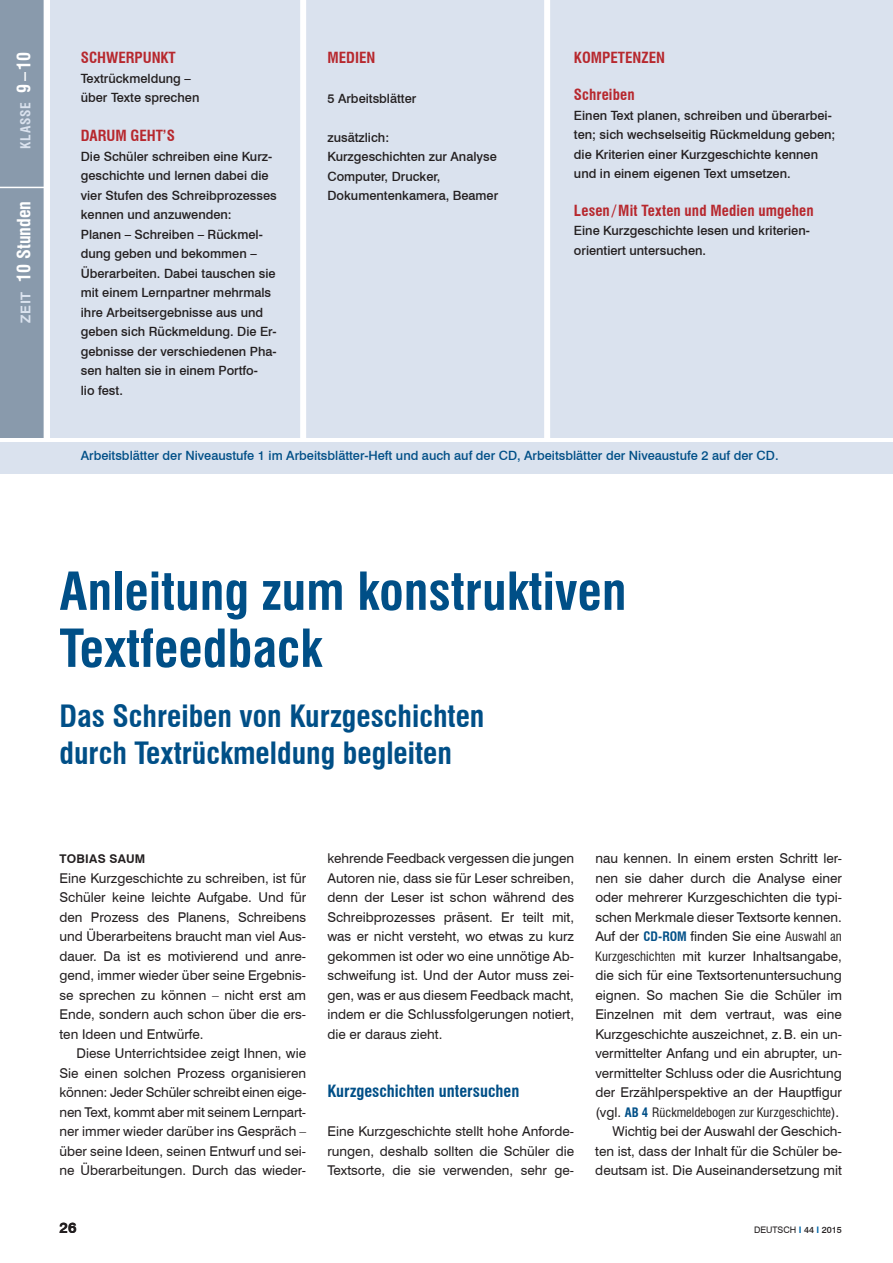
<style>
.page{position:relative;width:893px;height:1263px;background:#fff}
.page>*{position:absolute;margin:0;border:0;box-sizing:border-box;transform-origin:0 0}
.t1{font:700 condensed 51px/57px "Swiss 721 BT";color:#004f87}
.t2{font:700 condensed 30px/37.5px "Swiss 721 BT";color:#004f87}
.t3{font:700 condensed 18px "Swiss 721 BT";color:#fff}
.t4{font:700 condensed 16.5px "Swiss 721 BT";color:#004f87}
.t5{font:700 condensed 15px "Swiss 721 BT";color:#b7282e}
.t6{font:700 15px "Swiss 721 BT";color:#231f20}
.t7{font:13.5px/19.5px "Swiss 721 BT";color:#231f20;text-align:justify}
.t8{font:700 condensed 13.5px "Swiss 721 BT";letter-spacing:.05em;color:#dae2ee}
.t9{font:500 12.75px/19.5px "Swiss 721 BT";color:#231f20}
.t10{font:500 12.75px "Swiss 721 BT";color:#004f87}
.t11{font:condensed 12.75px "Swiss 721 BT";color:#231f20}
.t12{font:700 12px "Swiss 721 BT";letter-spacing:.02em;color:#231f20}
.t13{font:9px "Swiss 721 BT";color:#231f20}
.s1{font-size:18px;color:#fff}
.s2{font-stretch:normal;font-size:13.5px;color:#dae2ee}
.s3{font-weight:700;font-stretch:condensed;font-size:12.75px;color:#004f87}
.s4{font-stretch:condensed;font-size:12.75px}
.s5{font-stretch:normal;font-size:13.5px}
.s6{font-weight:700;color:#004f87}
.s7{font-weight:700;color:#0067aa}
.s8{font-weight:500}
</style>
<div class="page">
<div style="left:50px;top:0;width:843px;height:437px;background:#dae2ee"></div>
<div style="left:0;top:0;width:46px;height:437px;background:#899aac"></div>
<hr style="left:0;top:187px;width:45px;height:1px;background:#fff">
<div style="left:300px;top:0;width:6px;height:467px;background:#fff"></div>
<div style="left:544px;top:0;width:6px;height:468px;background:#fff"></div>
<div style="left:44px;top:0;width:6px;height:466px;background:#fff"></div>
<div style="left:0;top:442px;width:893px;height:32px;background:#dae2ee"></div>
<p class="t8" style="left:18px;top:149px;width:98px;rotate:-90deg">KLASSE <span class="s1">9–10</span></p>
<h3 class="t3" style="left:13px;top:323px;width:123px;rotate:-90deg"><span class="s2">ZEIT</span> 10 Stunden</h3>
<p class="t5" style="left:81px;top:49px;width:97px">SCHWERPUNKT</p>
<p class="t9" style="left:81px;top:68px;width:120px">Textrückmeldung – über Texte sprechen</p>
<p class="t5" style="left:81px;top:127px;width:96px">DARUM GEHT’S</p>
<p class="t9" style="left:81px;top:146px;width:198px">Die Schüler schreiben eine Kurz&shy;geschichte und lernen dabei die vier Stufen des Schreibprozesses kennen und anzuwenden:<br>Planen – Schreiben – Rückmel&shy;dung geben und bekommen –<br>Überarbeiten. Dabei tauschen sie mit einem Lernpartner mehrmals ihre Arbeitsergebnisse aus und geben sich Rückmeldung. Die Er&shy;gebnisse der verschiedenen Pha&shy;sen halten sie in einem Portfo-<br>lio fest.</p>
<p class="t5" style="left:327px;top:49px;width:49px">MEDIEN</p>
<p class="t9" style="left:327px;top:88px;width:90px">5 Arbeitsblätter</p>
<p class="t9" style="left:327px;top:127px;width:172px">zusätzlich:<br>Kurzgeschichten zur Analyse<br>Computer, Drucker,<br>Dokumentenkamera, Beamer</p>
<p class="t5" style="left:574px;top:48px;width:93px">KOMPETENZEN</p>
<p class="t5" style="left:574px;top:86px;width:62px">Schreiben</p>
<p class="t9" style="left:574px;top:105px;width:263px">Einen Text planen, schreiben und überarbei&shy;ten; sich wechselseitig Rückmeldung geben; die Kriterien einer Kurzgeschichte kennen und in einem eigenen Text umsetzen.</p>
<p class="t5" style="left:574px;top:201px;width:241px">Lesen /Mit Texten und Medien umgehen</p>
<p class="t9" style="left:574px;top:221px;width:237px">Eine Kurzgeschichte lesen und kriterien&shy;orientiert untersuchen.</p>
<p class="t10" style="left:81px;top:448px;width:699px">Arbeitsblätter der Niveaustufe 1 im Arbeitsblätter-Heft und auch auf der CD, Arbeitsblätter der Niveaustufe 2 auf der CD.</p>
<h1 class="t1" style="left:60px;top:563px;width:568px">Anleitung zum konstruktiven<br>Textfeedback</h1>
<h2 class="t2" style="left:60px;top:697px;width:426px">Das Schreiben von Kurzgeschichten durch Textrückmeldung begleiten</h2>
<p class="t12" style="left:60px;top:852px;width:87px">TOBIAS SAUM</p>
<p class="t7" style="left:60px;top:868px;width:248px">Eine Kurzgeschichte zu schreiben, ist für Schüler keine leichte Aufgabe. Und für den Prozess des Planens, Schreibens und Überarbeitens braucht man viel Aus&shy;dauer. Da ist es motivierend und anre&shy;gend, immer wieder über seine Ergebnis&shy;se sprechen zu können – nicht erst am Ende, sondern auch schon über die ers&shy;ten Ideen und Entwürfe.</p>
<p class="t7" style="left:60px;top:1044px;width:248px;text-indent:17px">Diese Unterrichtsidee zeigt Ihnen, wie Sie einen solchen Prozess organisieren können: Jeder Schüler schreibt einen eige&shy;nen Text, kommt aber mit seinem Lernpart&shy;ner immer wieder darüber ins Gespräch – über seine Ideen, seinen Entwurf und sei&shy;ne Überarbeitungen. Durch das wieder-</p>
<p class="t6" style="left:60px;top:1218px;width:19px">26</p>
<p class="t7" style="left:327px;top:849px;width:248px">kehrende Feedback vergessen die jungen Autoren nie, dass sie für Leser schreiben, denn der Leser ist schon während des Schreibprozesses präsent. Er teilt mit, was er nicht versteht, wo etwas zu kurz gekommen ist oder wo eine unnötige Ab&shy;schweifung ist. Und der Autor muss zei&shy;gen, was er aus diesem Feedback macht, indem er die Schlussfolgerungen notiert, die er daraus zieht.</p>
<p class="t4" style="left:327px;top:1081px;width:193px">Kurzgeschichten untersuchen</p>
<p class="t7" style="left:327px;top:1122px;width:248px">Eine Kurzgeschichte stellt hohe Anforde&shy;rungen, deshalb sollten die Schüler die Textsorte, die sie verwenden, sehr ge-</p>
<p class="t7" style="left:595px;top:849px;width:248px">nau kennen. In einem ersten Schritt ler&shy;nen sie daher durch die Analyse einer oder mehrerer Kurzgeschichten die typi&shy;schen Merkmale dieser Textsorte kennen.<br>Auf der <span class="s3">CD-ROM</span> finden Sie eine <span class="s4">Auswahl an Kurzgeschichten</span> mit kurzer Inhaltsangabe, die sich für eine Textsortenuntersuchung eignen. So machen Sie die Schüler im Einzelnen mit dem vertraut, was eine Kurzgeschichte auszeichnet, z.B. ein un&shy;vermittelter Anfang und ein abrupter, un&shy;vermittelter Schluss oder die Ausrichtung der Erzählperspektive an der Hauptfigur</p>
<p class="t11" style="left:595px;top:1105px;width:245px"><span class="s5">(vgl.</span> <span class="s6">AB 4</span> Rückmeldebogen zur Kurzgeschichte<span class="s5">).</span></p>
<p class="t7" style="left:595px;top:1122px;width:248px;text-indent:17px">Wichtig bei der Auswahl der Geschich&shy;ten ist, dass der Inhalt für die Schüler be&shy;deutsam ist. Die Auseinandersetzung mit</p>
<p class="t13" style="left:754px;top:1224px;width:89px">DEUTSCH <span class="s7">I</span> <span class="s8">44</span> <span class="s7">I</span> <span class="s8">2015</span></p>
</div>
